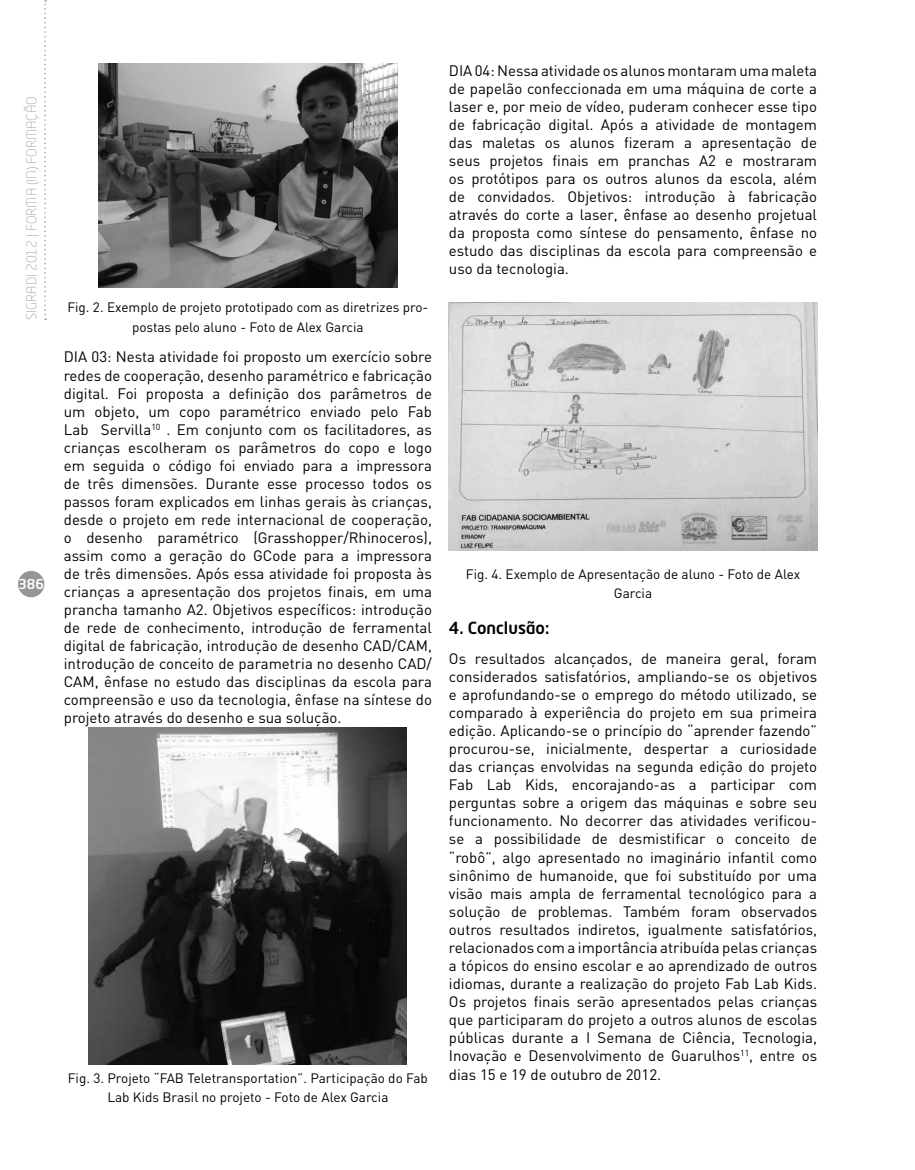
<style>
.page{position:relative;width:915px;height:1170px;background:#fff}
.page>*{position:absolute;margin:0;border:0;box-sizing:border-box;transform-origin:0 0}
.t1{font:500 16.5px "Neo Tech Std";color:#000}
.t2{font:15px/18px "DIN";color:#000;text-align:justify}
.t3{font:13.5px/19.5px "DIN";color:#000;text-align:center}
.t4{font:300 13.5px "Neo Tech Std";color:#a7a9ac}
.t5{font:500 13.5px "Neo Tech Std";color:#fff}
</style>
<div class="page">
<div style="left:18px;top:571px;width:26px;height:26px;background:#939598;border-radius:50%"></div>
<svg style="left:44px;top:0;width:2px;height:320px"></svg>
<img style="left:98px;top:63px;width:299px;height:225px">
<img style="left:89px;top:727px;width:318px;height:337px">
<img style="left:449px;top:302px;width:367px;height:248px">
<p class="t4" style="left:23px;top:320px;width:225px;rotate:-90deg">SIGRADI 2012 | FORMA (IN) FORMAÇÃO</p>
<p class="t5" style="left:18px;top:575px;width:27px">386</p>
<p class="t3" style="left:67px;top:297px;width:362px">Fig. 2. Exemplo de projeto prototipado com as diretrizes pro&shy;postas pelo aluno - Foto de Alex Garcia</p>
<p class="t2" style="left:64px;top:348px;width:369px">DIA 03: Nesta atividade foi proposto um exercício sobre redes de cooperação, desenho paramétrico e fabricação digital. Foi proposta a definição dos parâmetros de um objeto, um copo paramétrico enviado pelo Fab Lab Servilla<sup>10</sup> . Em conjunto com os facilitadores, as crianças escolheram os parâmetros do copo e logo em seguida o código foi enviado para a impressora de três dimensões. Durante esse processo todos os passos foram explicados em linhas gerais às crianças, desde o projeto em rede internacional de cooperação, o desenho paramétrico (Grasshopper/Rhinoceros), assim como a geração do GCode para a impressora de três dimensões. Após essa atividade foi proposta às crianças a apresentação dos projetos finais, em uma prancha tamanho A2. Objetivos específicos: introdução de rede de conhecimento, introdução de ferramental digital de fabricação, introdução de desenho CAD/CAM, introdução de conceito de parametria no desenho CAD/ CAM, ênfase no estudo das disciplinas da escola para compreensão e uso da tecnologia, ênfase na síntese do projeto através do desenho e sua solução.</p>
<p class="t3" style="left:68px;top:1067px;width:361px">Fig. 3. Projeto “FAB Teletransportation”. Participação do Fab<br>Lab Kids Brasil no projeto - Foto de Alex Garcia</p>
<p class="t2" style="left:449px;top:61px;width:369px">DIA 04: Nessa atividade os alunos montaram uma maleta de papelão confeccionada em uma máquina de corte a laser e, por meio de vídeo, puderam conhecer esse tipo de fabricação digital. Após a atividade de montagem das maletas os alunos fizeram a apresentação de seus projetos finais em pranchas A2 e mostraram os protótipos para os outros alunos da escola, além de convidados. Objetivos: introdução à fabricação através do corte a laser, ênfase ao desenho projetual da proposta como síntese do pensamento, ênfase no estudo das disciplinas da escola para compreensão e uso da tecnologia.</p>
<p class="t3" style="left:466px;top:564px;width:335px">Fig. 4. Exemplo de Apresentação de aluno - Foto de Alex<br>Garcia</p>
<p class="t1" style="left:449px;top:617px;width:102px">4. Conclusão:</p>
<p class="t2" style="left:449px;top:649px;width:369px">Os resultados alcançados, de maneira geral, foram considerados satisfatórios, ampliando-se os objetivos e aprofundando-se o emprego do método utilizado, se comparado à experiência do projeto em sua primeira edição. Aplicando-se o princípio do “aprender fazendo” procurou-se, inicialmente, despertar a curiosidade das crianças envolvidas na segunda edição do projeto Fab Lab Kids, encorajando-as a participar com perguntas sobre a origem das máquinas e sobre seu funcionamento. No decorrer das atividades verificou&shy;se a possibilidade de desmistificar o conceito de “robô”, algo apresentado no imaginário infantil como sinônimo de humanoide, que foi substituído por uma visão mais ampla de ferramental tecnológico para a solução de problemas. Também foram observados outros resultados indiretos, igualmente satisfatórios, relacionados com a importância atribuída pelas crianças a tópicos do ensino escolar e ao aprendizado de outros idiomas, durante a realização do projeto Fab Lab Kids.<br>Os projetos finais serão apresentados pelas crianças que participaram do projeto a outros alunos de escolas públicas durante a I Semana de Ciência, Tecnologia, Inovação e Desenvolvimento de Guarulhos<sup>11</sup>, entre os</p>
<p class="t2" style="left:449px;top:1065px;width:214px">dias 15 e 19 de outubro de 2012.</p>
</div>
